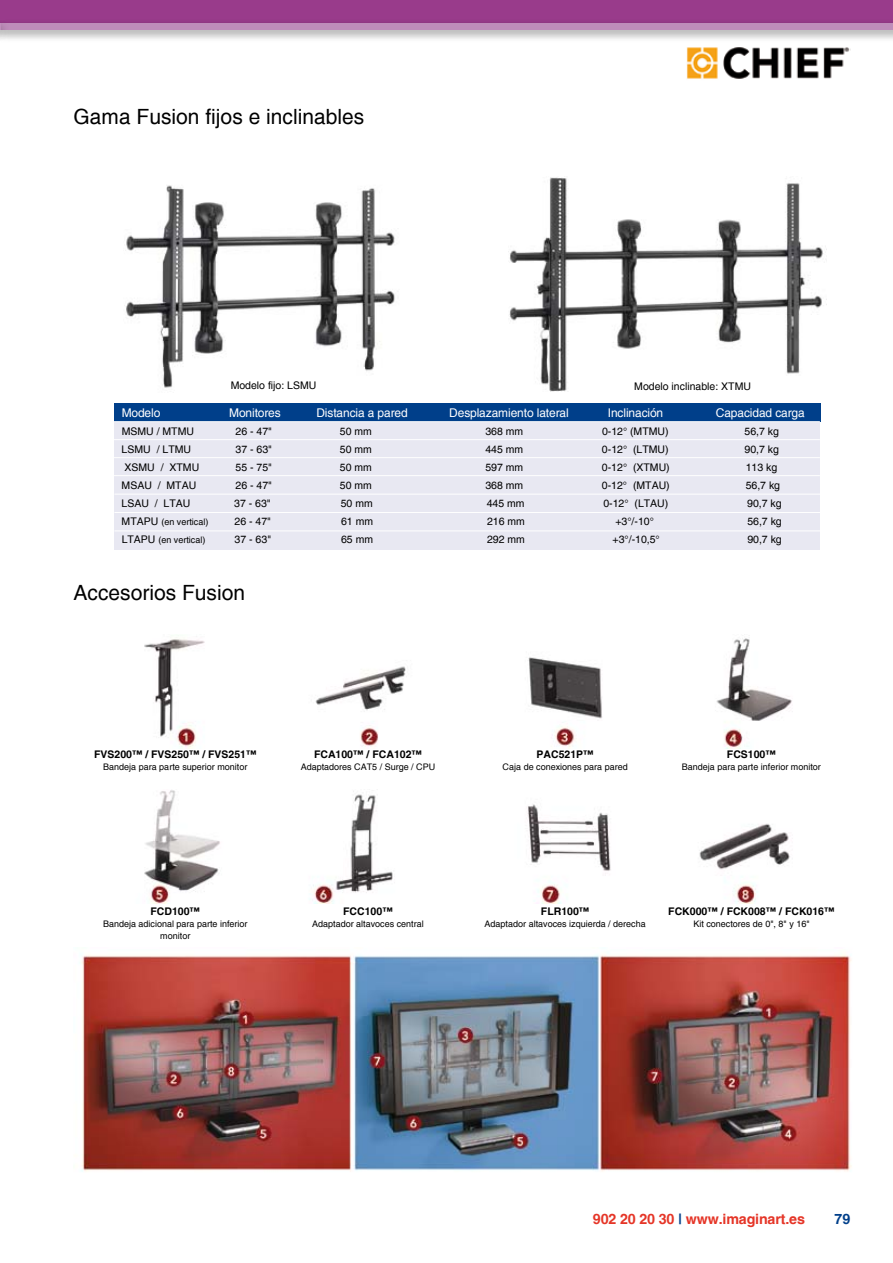
<style>
.page{position:relative;width:893px;height:1263px;background:#fff}
.page>*{position:absolute;margin:0;border:0;box-sizing:border-box;transform-origin:0 0}
.t1{font:21px "Helvetica";color:#000}
.t2{font:700 14.25px "Helvetica";letter-spacing:-.01em;color:#e53527}
.t3{font:700 14.25px "Helvetica";color:#003f8a}
.t4{font:12px "Helvetica";letter-spacing:-.01em;color:#fff}
.t5{font:10.5px "Helvetica";color:#000}
.t6{font:700 10.5px "Helvetica";color:#000}
.t7{font:9px/12px "Helvetica";color:#000;text-align:center}
.s1{font-size:10.5px}
.s2{color:#003f8a}
</style>
<div class="page">
<img style="left:125px;top:185px;width:270px;height:203px">
<img style="left:508px;top:177px;width:318px;height:214px">
<div style="left:0;top:0;width:893px;height:23px;background:#993b8b"></div>
<div style="left:0;top:18px;width:893px;height:25px;background:#000;opacity:.43"></div>
<div style="left:0;top:23px;width:893px;height:7px;background:#be8dba"></div>
<div style="left:0;top:18px;width:9px;height:25px;background:#000;opacity:.43"></div>
<img style="left:686px;top:47px;width:164px;height:32px">
<img style="left:81px;top:954px;width:771px;height:218px">
<img style="left:144px;top:638px;width:648px;height:110px">
<img style="left:144px;top:790px;width:646px;height:113px">
<div style="left:114px;top:422px;width:706px;height:128px;background:#e8e8f2"></div>
<div style="left:115px;top:404px;width:706px;height:18px;background:#003f8a"></div>
<hr style="left:109px;top:421px;width:711px;height:1px;background:#fff">
<hr style="left:109px;top:439px;width:711px;height:1px;background:#fff">
<hr style="left:109px;top:457px;width:711px;height:1px;background:#fff">
<hr style="left:109px;top:475px;width:711px;height:1px;background:#fff">
<hr style="left:114px;top:494px;width:706px;height:1px;background:#fff">
<hr style="left:114px;top:512px;width:706px;height:1px;background:#fff">
<hr style="left:114px;top:530px;width:706px;height:1px;background:#fff">
<h1 class="t1" style="left:74px;top:104px;width:292px">Gama Fusion fijos e inclinables</h1>
<p class="t5" style="left:231px;top:379px;width:87px">Modelo fijo: LSMU</p>
<p class="t5" style="left:634px;top:380px;width:118px">Modelo inclinable: XTMU</p>
<p class="t4" style="left:122px;top:406px;width:40px">Modelo</p>
<p class="t4" style="left:229px;top:406px;width:53px">Monitores</p>
<p class="t4" style="left:316px;top:406px;width:93px">Distancia a pared</p>
<p class="t4" style="left:449px;top:406px;width:121px">Desplazamiento lateral</p>
<p class="t4" style="left:608px;top:406px;width:57px">Inclinación</p>
<p class="t4" style="left:716px;top:406px;width:91px">Capacidad carga</p>
<p class="t5" style="left:122px;top:425px;width:74px">MSMU / MTMU</p>
<p class="t5" style="left:236px;top:425px;width:38px">26 - 47"</p>
<p class="t5" style="left:340px;top:425px;width:34px">50 mm</p>
<p class="t5" style="left:485px;top:425px;width:39px">368 mm</p>
<p class="t5" style="left:602px;top:425px;width:68px">0-12° (MTMU)</p>
<p class="t5" style="left:744px;top:425px;width:36px">56,7 kg</p>
<p class="t5" style="left:122px;top:443px;width:71px">LSMU / LTMU</p>
<p class="t5" style="left:236px;top:443px;width:38px">37 - 63"</p>
<p class="t5" style="left:340px;top:443px;width:34px">50 mm</p>
<p class="t5" style="left:485px;top:443px;width:39px">445 mm</p>
<p class="t5" style="left:602px;top:443px;width:68px">0-12° (LTMU)</p>
<p class="t5" style="left:744px;top:443px;width:36px">90,7 kg</p>
<p class="t5" style="left:125px;top:461px;width:76px">XSMU / XTMU</p>
<p class="t5" style="left:235px;top:461px;width:38px">55 - 75"</p>
<p class="t5" style="left:340px;top:461px;width:34px">50 mm</p>
<p class="t5" style="left:485px;top:461px;width:39px">597 mm</p>
<p class="t5" style="left:602px;top:461px;width:69px">0-12° (XTMU)</p>
<p class="t5" style="left:746px;top:461px;width:33px">113 kg</p>
<p class="t5" style="left:122px;top:479px;width:76px">MSAU / MTAU</p>
<p class="t5" style="left:235px;top:479px;width:38px">26 - 47"</p>
<p class="t5" style="left:340px;top:479px;width:34px">50 mm</p>
<p class="t5" style="left:485px;top:479px;width:39px">368 mm</p>
<p class="t5" style="left:602px;top:479px;width:69px">0-12° (MTAU)</p>
<p class="t5" style="left:746px;top:479px;width:36px">56,7 kg</p>
<p class="t5" style="left:122px;top:497px;width:70px">LSAU / LTAU</p>
<p class="t5" style="left:234px;top:497px;width:38px">37 - 63"</p>
<p class="t5" style="left:341px;top:497px;width:34px">50 mm</p>
<p class="t5" style="left:487px;top:497px;width:39px">445 mm</p>
<p class="t5" style="left:603px;top:497px;width:66px">0-12° (LTAU)</p>
<p class="t5" style="left:747px;top:497px;width:36px">90,7 kg</p>
<p class="t7" style="left:122px;top:516px;width:88px"><span class="s1">MTAPU</span> (en vertical)</p>
<p class="t5" style="left:235px;top:515px;width:38px">26 - 47"</p>
<p class="t5" style="left:341px;top:515px;width:34px">61 mm</p>
<p class="t5" style="left:487px;top:515px;width:39px">216 mm</p>
<p class="t5" style="left:615px;top:515px;width:40px">+3°/-10°</p>
<p class="t5" style="left:747px;top:515px;width:36px">56,7 kg</p>
<p class="t7" style="left:122px;top:534px;width:85px"><span class="s1">LTAPU</span> (en vertical)</p>
<p class="t5" style="left:235px;top:533px;width:38px">37 - 63"</p>
<p class="t5" style="left:341px;top:533px;width:34px">65 mm</p>
<p class="t5" style="left:487px;top:533px;width:39px">292 mm</p>
<p class="t5" style="left:613px;top:533px;width:49px">+3°/-10,5°</p>
<p class="t5" style="left:747px;top:533px;width:36px">90,7 kg</p>
<h1 class="t1" style="left:74px;top:580px;width:173px">Accesorios Fusion</h1>
<p class="t6" style="left:94px;top:748px;width:164px">FVS200™ / FVS250™ / FVS251™</p>
<p class="t7" style="left:103px;top:761px;width:146px">Bandeja para parte superior monitor</p>
<p class="t6" style="left:314px;top:748px;width:109px">FCA100™ / FCA102™</p>
<p class="t7" style="left:301px;top:761px;width:136px">Adaptadores CAT5 / Surge / CPU</p>
<p class="t6" style="left:537px;top:748px;width:59px">PAC521P™</p>
<p class="t7" style="left:503px;top:761px;width:127px">Caja de conexiones para pared</p>
<p class="t6" style="left:727px;top:748px;width:51px">FCS100™</p>
<p class="t7" style="left:682px;top:761px;width:141px">Bandeja para parte inferior monitor</p>
<p class="t6" style="left:151px;top:905px;width:51px">FCD100™</p>
<p class="t7" style="left:103px;top:918px;width:146px">Bandeja adicional para parte inferior monitor</p>
<p class="t6" style="left:343px;top:905px;width:51px">FCC100™</p>
<p class="t7" style="left:312px;top:918px;width:113px">Adaptador altavoces central</p>
<p class="t6" style="left:541px;top:905px;width:50px">FLR100™</p>
<p class="t7" style="left:485px;top:918px;width:163px">Adaptador altavoces izquierda / derecha</p>
<p class="t6" style="left:668px;top:905px;width:168px">FCK000™ / FCK008™ / FCK016™</p>
<p class="t7" style="left:693px;top:918px;width:118px">Kit conectores de 0", 8" y 16"</p>
<h2 class="t2" style="left:593px;top:1210px;width:214px">902 20 20 30 <span class="s2">|</span> www.imaginart.es</h2>
<h2 class="t3" style="left:835px;top:1210px;width:17px">79</h2>
</div>
